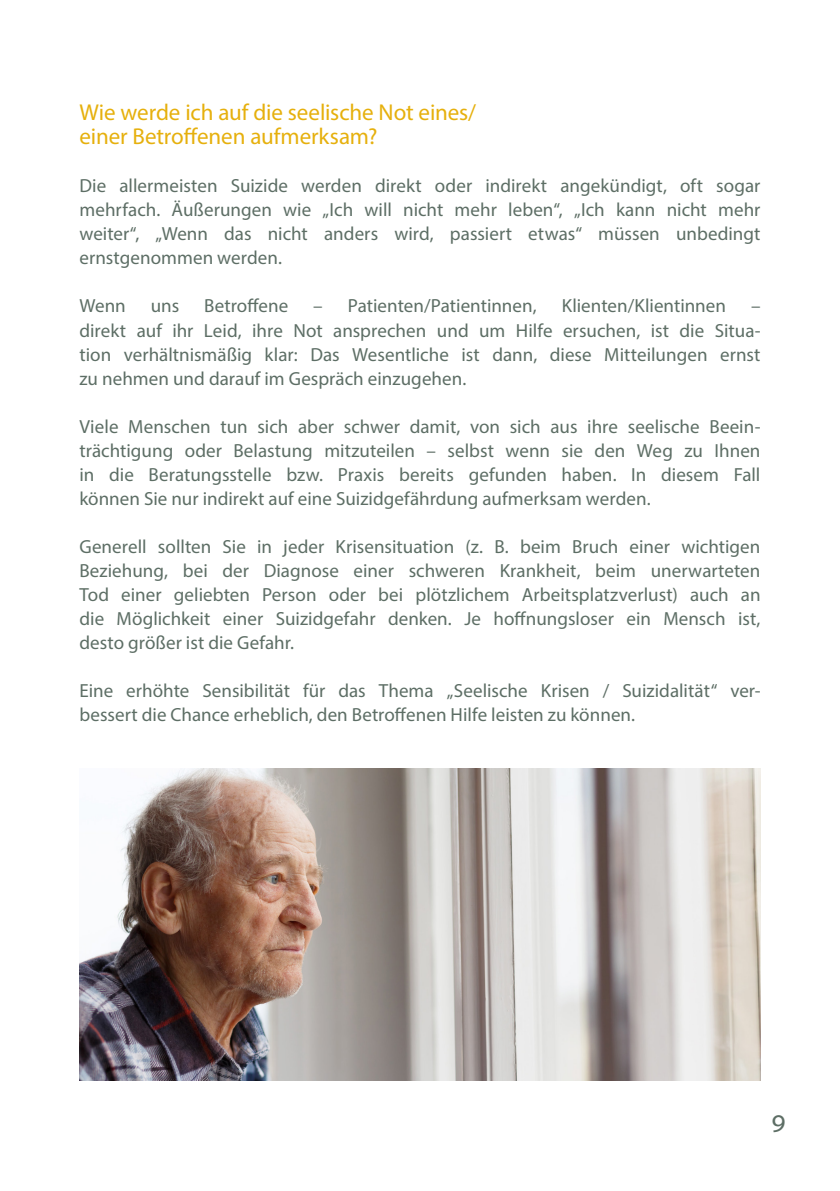
<style>
.page{position:relative;width:840px;height:1191px;background:#fff}
.page>*{position:absolute;margin:0;border:0;box-sizing:border-box;transform-origin:0 0}
.t1{font:28px "Myriad Pro";color:#5d6e65}
.Ebene_01{font:23px/24px "Myriad Pro";letter-spacing:-.005em;color:#e6b00d}
.Lauftext{font:19px/24px "Myriad Pro";letter-spacing:.005em;color:#5d6e65;text-align:justify}
</style>
<div class="page">
<img style="left:79px;top:768px;width:681px;height:312px">
<p class="Ebene_01" style="left:79px;top:100px;width:398px">Wie werde ich auf die seelische Not eines/ einer Betroffenen aufmerksam?</p>
<p class="Lauftext" style="left:79px;top:174px;width:682px">Die allermeisten Suizide werden direkt oder indirekt angekündigt, oft sogar mehrfach. Äußerungen wie „Ich will nicht mehr leben“, „Ich kann nicht mehr weiter“, „Wenn das nicht anders wird, passiert etwas“ müssen unbedingt ernstgenommen werden.</p>
<p class="Lauftext" style="left:79px;top:294px;width:48px">Wenn</p>
<p class="Lauftext" style="left:151px;top:294px;width:30px">uns</p>
<p class="Lauftext" style="left:204px;top:294px;width:85px">Betroffene</p>
<p class="Lauftext" style="left:313px;top:294px;width:225px">– Patienten/Patientinnen,</p>
<p class="Lauftext" style="left:561px;top:294px;width:166px">Klienten/Klientinnen</p>
<p class="Lauftext" style="left:79px;top:294px;width:682px;text-indent:671px">– direkt auf ihr Leid, ihre Not ansprechen und um Hilfe ersuchen, ist die Situa&shy;tion verhältnismäßig klar: Das Wesentliche ist dann, diese Mitteilungen ernst zu nehmen und darauf im Gespräch einzugehen.</p>
<p class="Lauftext" style="left:79px;top:414px;width:682px">Viele Menschen tun sich aber schwer damit, von sich aus ihre seelische Beein&shy;trächtigung oder Belastung mitzuteilen – selbst wenn sie den Weg zu Ihnen in die Beratungsstelle bzw. Praxis bereits gefunden haben. In diesem Fall können Sie nur indirekt auf eine Suizidgefährdung aufmerksam werden.</p>
<p class="Lauftext" style="left:79px;top:534px;width:682px">Generell sollten Sie in jeder Krisensituation (z. B. beim Bruch einer wichtigen Beziehung, bei der Diagnose einer schweren Krankheit, beim unerwarteten Tod einer geliebten Person oder bei plötzlichem Arbeitsplatzverlust) auch an die Möglichkeit einer Suizidgefahr denken. Je hoffnungsloser ein Mensch ist, desto größer ist die Gefahr.</p>
<p class="Lauftext" style="left:79px;top:678px;width:682px">Eine erhöhte Sensibilität für das Thema „Seelische Krisen / Suizidalität“ ver&shy;bessert die Chance erheblich, den Betroffenen Hilfe leisten zu können.</p>
<h1 class="t1" style="left:771px;top:1102px;width:16px">9</h1>
</div>
